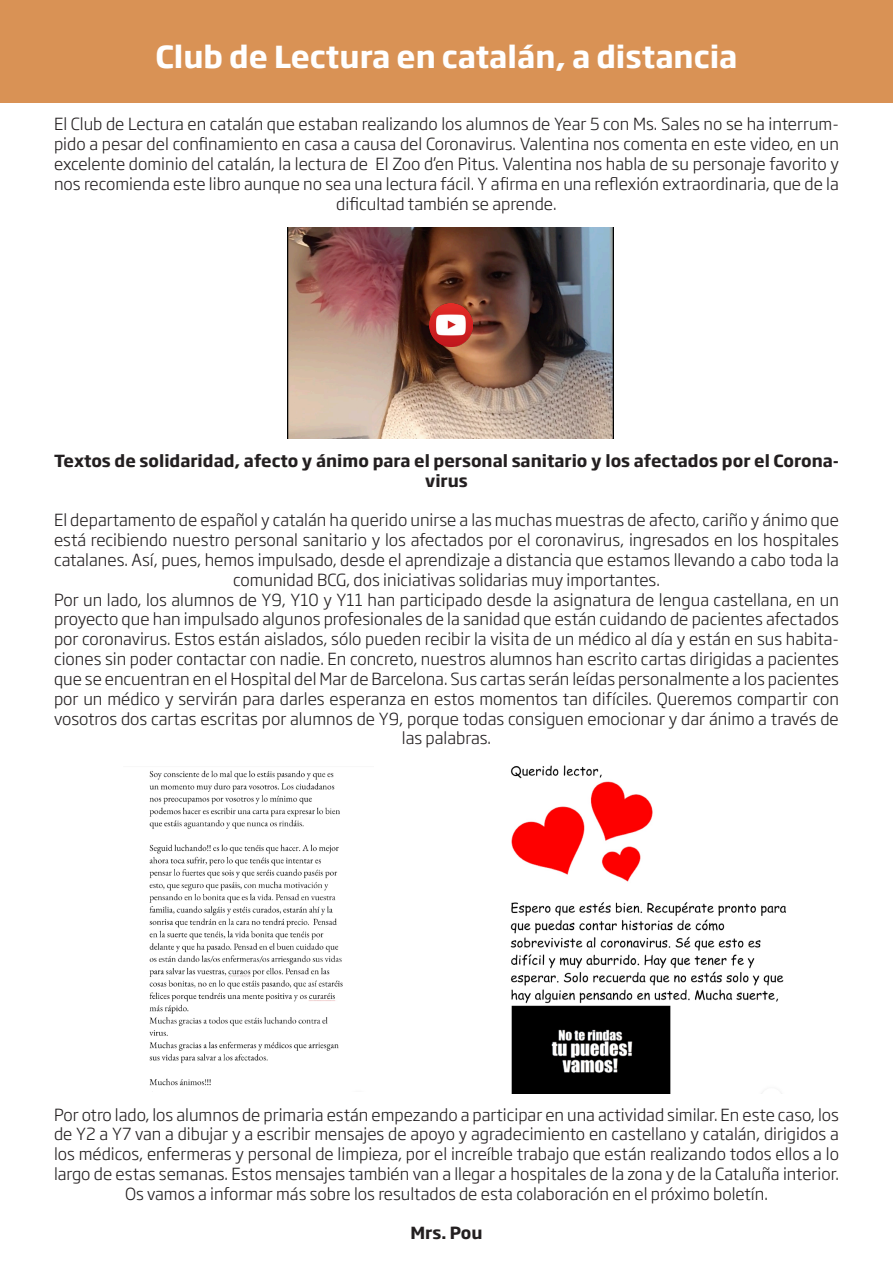
<style>
.page{position:relative;width:893px;height:1263px;background:#fff}
.page>*{position:absolute;margin:0;border:0;box-sizing:border-box;transform-origin:0 0}
.t1{font:700 30px "Soho Gothic Pro";color:#fff}
.t2{font:300 16.5px/19.8px "Soho Gothic Pro";color:#231f20;text-align:center}
.t3{font:700 16.5px/19.8px "Soho Gothic Pro";color:#231f20;text-align:center}
</style>
<div class="page">
<div style="left:0;top:0;width:893px;height:103px;background:#d99255"></div>
<img style="left:149px;top:770px;width:194px;height:316px">
<img style="left:510px;top:765px;width:276px;height:329px">
<img style="left:288px;top:228px;width:326px;height:210px">
<img style="left:429px;top:303px;width:43px;height:44px">
<p class="t1" style="left:155px;top:33px;width:584px">Club de Lectura en catalán, a distancia</p>
<p class="t2" style="left:54px;top:113px;width:786px">El Club de Lectura en catalán que estaban realizando los alumnos de Year 5 con Ms. Sales no se ha interrum&shy;pido a pesar del confinamiento en casa a causa del Coronavirus. Valentina nos comenta en este video, en un excelente dominio del catalán, la lectura de El Zoo d’en Pitus. Valentina nos habla de su personaje favorito y nos recomienda este libro aunque no sea una lectura fácil. Y afirma en una reflexión extraordinaria, que de la dificultad también se aprende.</p>
<p class="t3" style="left:54px;top:450px;width:786px">Textos de solidaridad, afecto y ánimo para el personal sanitario y los afectados por el Corona&shy;virus</p>
<p class="t2" style="left:54px;top:509px;width:786px">El departamento de español y catalán ha querido unirse a las muchas muestras de afecto, cariño y ánimo que está recibiendo nuestro personal sanitario y los afectados por el coronavirus, ingresados en los hospitales catalanes. Así, pues, hemos impulsado, desde el aprendizaje a distancia que estamos llevando a cabo toda la comunidad BCG, dos iniciativas solidarias muy importantes.</p>
<p class="t2" style="left:54px;top:589px;width:787px">Por un lado, los alumnos de Y9, Y10 y Y11 han participado desde la asignatura de lengua castellana, en un proyecto que han impulsado algunos profesionales de la sanidad que están cuidando de pacientes afectados por coronavirus. Estos están aislados, sólo pueden recibir la visita de un médico al día y están en sus habita&shy;ciones sin poder contactar con nadie. En concreto, nuestros alumnos han escrito cartas dirigidas a pacientes que se encuentran en el Hospital del Mar de Barcelona. Sus cartas serán leídas personalmente a los pacientes por un médico y servirán para darles esperanza en estos momentos tan difíciles. Queremos compartir con vosotros dos cartas escritas por alumnos de Y9, porque todas consiguen emocionar y dar ánimo a través de las palabras.</p>
<p class="t2" style="left:54px;top:1103px;width:786px">Por otro lado, los alumnos de primaria están empezando a participar en una actividad similar. En este caso, los de Y2 a Y7 van a dibujar y a escribir mensajes de apoyo y agradecimiento en castellano y catalán, dirigidos a los médicos, enfermeras y personal de limpieza, por el increíble trabajo que están realizando todos ellos a lo largo de estas semanas. Estos mensajes también van a llegar a hospitales de la zona y de la Cataluña interior.<br>Os vamos a informar más sobre los resultados de esta colaboración en el próximo boletín.</p>
<p class="t3" style="left:410px;top:1222px;width:74px">Mrs. Pou</p>
</div>
